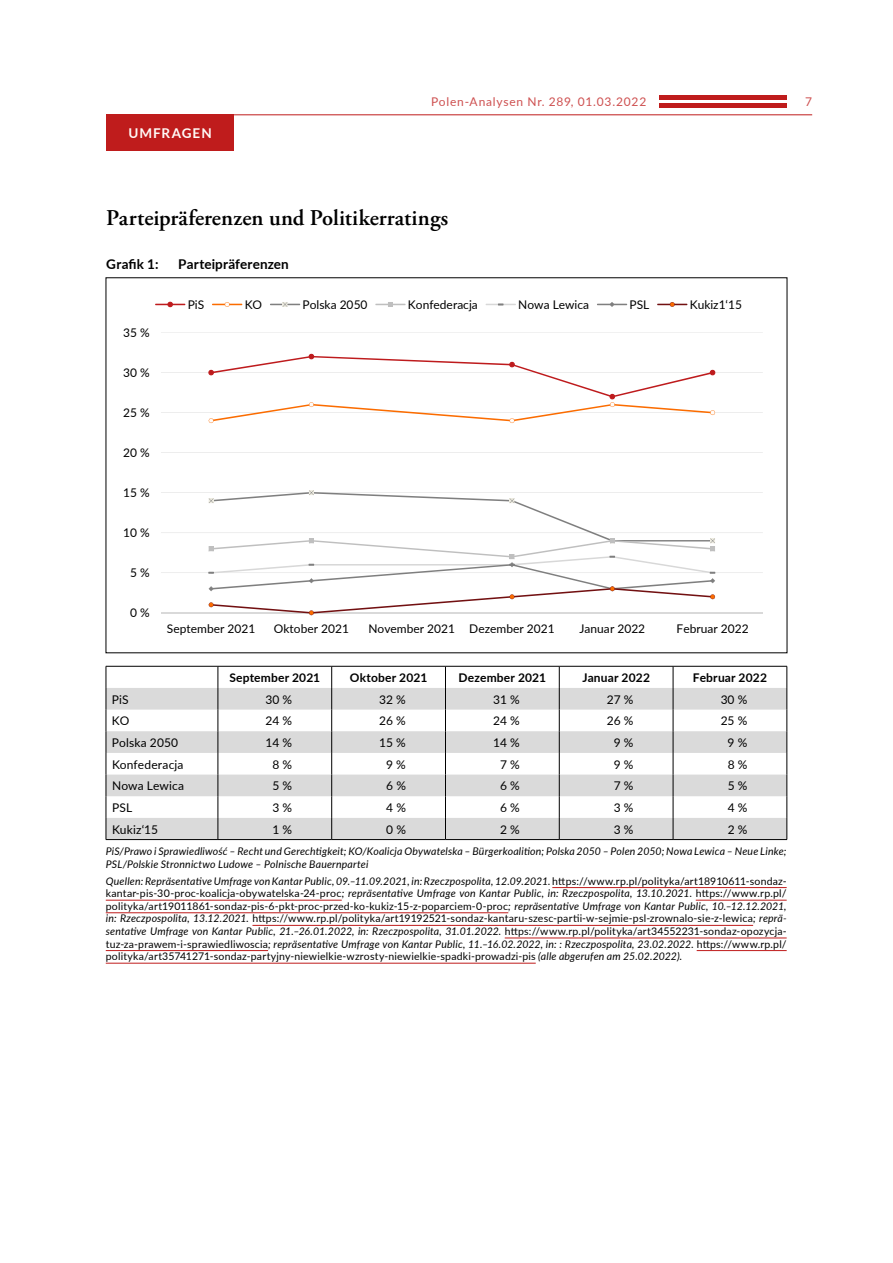
<style>
.page{position:relative;width:893px;height:1263px;background:#fff}
.page>*{position:absolute;margin:0;border:0;box-sizing:border-box;transform-origin:0 0}
.t1{font:600 22.5px "Adobe Garamond Pro";letter-spacing:.005em;color:#000}
.t2{font:700 13.5px "Lato";letter-spacing:.01em;color:#000}
.t3{font:700 13.5px "Lato";letter-spacing:.07em;color:#fffbf8}
.t4{font:12px "Lato";color:#000}
.t5{font:700 12px "Lato";letter-spacing:.015em;color:#000}
.t6{font:12px "Lato";letter-spacing:.065em;color:#ce5050}
.t7{font:10.5px/12.6px "Lato";letter-spacing:.015em;color:#000;text-align:justify}
.t8{font:italic 10.5px/12.6px "Lato";letter-spacing:.015em;color:#000}
.s1{font-style:italic}
</style>
<div class="page">
<div style="left:659px;top:103px;width:128px;height:5px;background:#bf1c1c"></div>
<hr style="left:659px;top:96px;width:128px;height:4px;background:#bf1c1c">
<hr style="left:106px;top:114px;width:706px;height:1px;background:#bf1c1c">
<div style="left:106px;top:115px;width:128px;height:36px;background:#bf1c1c"></div>
<hr style="left:161px;top:572px;width:602px;height:1px;background:#d9d9d9">
<hr style="left:161px;top:533px;width:602px;height:1px;background:#d9d9d9">
<hr style="left:161px;top:492px;width:602px;height:1px;background:#d9d9d9">
<hr style="left:161px;top:452px;width:602px;height:1px;background:#d9d9d9">
<hr style="left:161px;top:412px;width:602px;height:1px;background:#d9d9d9">
<hr style="left:161px;top:372px;width:602px;height:1px;background:#d9d9d9">
<hr style="left:161px;top:332px;width:602px;height:1px;background:#d9d9d9">
<hr style="left:161px;top:612px;width:602px;height:1px;background:#d9d9d9">
<svg style="left:208px;top:354px;width:507px;height:69px"></svg>
<svg style="left:208px;top:490px;width:507px;height:125px"></svg>
<hr style="left:155px;top:304px;width:30px;height:1px;background:#be1b1d">
<svg style="left:167px;top:302px;width:6px;height:5px"></svg>
<hr style="left:212px;top:304px;width:30px;height:1px;background:#fb6c00">
<svg style="left:225px;top:302px;width:5px;height:5px"></svg>
<hr style="left:270px;top:304px;width:30px;height:1px;background:#7f7f7f">
<svg style="left:283px;top:302px;width:4px;height:5px"></svg>
<hr style="left:375px;top:304px;width:31px;height:1px;background:#bfbfbf">
<svg style="left:388px;top:302px;width:5px;height:5px"></svg>
<hr style="left:486px;top:304px;width:30px;height:1px;background:#d8d8d8">
<hr style="left:597px;top:304px;width:30px;height:1px;background:#7f7f7f">
<svg style="left:610px;top:302px;width:4px;height:5px"></svg>
<hr style="left:657px;top:304px;width:30px;height:1px;background:#721011">
<svg style="left:670px;top:302px;width:5px;height:5px"></svg>
<hr style="left:552px;top:887px;width:235px;height:1px;background:#bf1c1c">
<hr style="left:106px;top:900px;width:236px;height:1px;background:#bf1c1c">
<hr style="left:696px;top:900px;width:91px;height:1px;background:#bf1c1c">
<hr style="left:106px;top:912px;width:402px;height:1px;background:#bf1c1c">
<hr style="left:252px;top:925px;width:501px;height:1px;background:#bf1c1c">
<hr style="left:505px;top:938px;width:282px;height:1px;background:#bf1c1c">
<hr style="left:106px;top:950px;width:162px;height:1px;background:#bf1c1c">
<hr style="left:697px;top:950px;width:90px;height:1px;background:#bf1c1c">
<hr style="left:106px;top:963px;width:430px;height:1px;background:#bf1c1c">
<svg style="left:107px;top:688px;width:680px;height:151px;fill:#dadada"></svg>
<hr style="left:106px;top:666px;width:112px;height:1px;background:#000">
<hr style="left:218px;top:666px;width:114px;height:1px;background:#000">
<hr style="left:332px;top:666px;width:113px;height:1px;background:#000">
<hr style="left:445px;top:666px;width:114px;height:1px;background:#000">
<hr style="left:559px;top:666px;width:114px;height:1px;background:#000">
<hr style="left:673px;top:666px;width:114px;height:1px;background:#000">
<svg style="left:106px;top:666px;width:1px;height:173px"></svg>
<svg style="left:218px;top:666px;width:1px;height:173px"></svg>
<svg style="left:331px;top:666px;width:1px;height:173px"></svg>
<svg style="left:445px;top:666px;width:1px;height:173px"></svg>
<svg style="left:559px;top:666px;width:1px;height:173px"></svg>
<svg style="left:673px;top:666px;width:1px;height:173px"></svg>
<svg style="left:787px;top:666px;width:1px;height:173px"></svg>
<hr style="left:106px;top:839px;width:112px;height:1px;background:#000">
<hr style="left:218px;top:839px;width:114px;height:1px;background:#000">
<hr style="left:332px;top:839px;width:113px;height:1px;background:#000">
<hr style="left:445px;top:839px;width:114px;height:1px;background:#000">
<hr style="left:559px;top:839px;width:114px;height:1px;background:#000">
<hr style="left:673px;top:839px;width:114px;height:1px;background:#000">
<p class="t3" style="left:128px;top:123px;width:85px">UMFRAGEN</p>
<p class="t6" style="left:431px;top:93px;width:217px">Polen-Analysen Nr. 289, 01.03.2022</p>
<p class="t6" style="left:805px;top:93px;width:8px">7</p>
<h1 class="t1" style="left:106px;top:205px;width:344px">Parteipräferenzen und Politikerratings</h1>
<p class="t2" style="left:106px;top:254px;width:54px">Grafik 1:</p>
<p class="t2" style="left:178px;top:254px;width:112px">Parteipräferenzen</p>
<p class="t4" style="left:123px;top:324px;width:28px">35 %</p>
<p class="t4" style="left:123px;top:364px;width:28px">30 %</p>
<p class="t4" style="left:123px;top:404px;width:28px">25 %</p>
<p class="t4" style="left:123px;top:444px;width:28px">20 %</p>
<p class="t4" style="left:123px;top:484px;width:28px">15 %</p>
<p class="t4" style="left:123px;top:524px;width:28px">10 %</p>
<p class="t4" style="left:130px;top:564px;width:21px">5 %</p>
<p class="t4" style="left:130px;top:604px;width:21px">0 %</p>
<p class="t4" style="left:188px;top:296px;width:18px">PiS</p>
<p class="t4" style="left:245px;top:296px;width:19px">KO</p>
<p class="t4" style="left:303px;top:296px;width:67px">Polska 2050</p>
<p class="t4" style="left:408px;top:296px;width:71px">Konfederacja</p>
<p class="t4" style="left:518px;top:296px;width:72px">Nowa Lewica</p>
<p class="t4" style="left:629px;top:296px;width:21px">PSL</p>
<p class="t4" style="left:690px;top:296px;width:54px">Kukiz1‘15</p>
<p class="t4" style="left:167px;top:620px;width:90px">September 2021</p>
<p class="t4" style="left:274px;top:620px;width:77px">Oktober 2021</p>
<p class="t4" style="left:368px;top:620px;width:188px">November 2021 Dezember 2021</p>
<p class="t4" style="left:580px;top:620px;width:67px">Januar 2022</p>
<p class="t4" style="left:677px;top:620px;width:74px">Februar 2022</p>
<p class="t5" style="left:229px;top:669px;width:92px">September 2021</p>
<p class="t5" style="left:350px;top:669px;width:79px">Oktober 2021</p>
<p class="t5" style="left:459px;top:669px;width:89px">Dezember 2021</p>
<p class="t5" style="left:582px;top:669px;width:69px">Januar 2022</p>
<p class="t5" style="left:693px;top:669px;width:76px">Februar 2022</p>
<p class="t4" style="left:112px;top:691px;width:18px">PiS</p>
<p class="t4" style="left:265px;top:691px;width:28px">30 %</p>
<p class="t4" style="left:379px;top:691px;width:28px">32 %</p>
<p class="t4" style="left:493px;top:691px;width:28px">31 %</p>
<p class="t4" style="left:607px;top:691px;width:28px">27 %</p>
<p class="t4" style="left:721px;top:691px;width:28px">30 %</p>
<p class="t4" style="left:112px;top:712px;width:19px">KO</p>
<p class="t4" style="left:265px;top:712px;width:28px">24 %</p>
<p class="t4" style="left:379px;top:712px;width:28px">26 %</p>
<p class="t4" style="left:493px;top:712px;width:28px">24 %</p>
<p class="t4" style="left:607px;top:712px;width:28px">26 %</p>
<p class="t4" style="left:721px;top:712px;width:28px">25 %</p>
<p class="t4" style="left:112px;top:734px;width:68px">Polska 2050</p>
<p class="t4" style="left:265px;top:734px;width:28px">14 %</p>
<p class="t4" style="left:379px;top:734px;width:28px">15 %</p>
<p class="t4" style="left:493px;top:734px;width:28px">14 %</p>
<p class="t4" style="left:614px;top:734px;width:21px">9 %</p>
<p class="t4" style="left:728px;top:734px;width:21px">9 %</p>
<p class="t4" style="left:112px;top:756px;width:73px">Konfederacja</p>
<p class="t4" style="left:272px;top:756px;width:21px">8 %</p>
<p class="t4" style="left:386px;top:756px;width:21px">9 %</p>
<p class="t4" style="left:500px;top:756px;width:21px">7 %</p>
<p class="t4" style="left:614px;top:756px;width:21px">9 %</p>
<p class="t4" style="left:728px;top:756px;width:21px">8 %</p>
<p class="t4" style="left:112px;top:777px;width:74px">Nowa Lewica</p>
<p class="t4" style="left:272px;top:777px;width:21px">5 %</p>
<p class="t4" style="left:386px;top:777px;width:21px">6 %</p>
<p class="t4" style="left:500px;top:777px;width:21px">6 %</p>
<p class="t4" style="left:614px;top:777px;width:21px">7 %</p>
<p class="t4" style="left:728px;top:777px;width:21px">5 %</p>
<p class="t4" style="left:112px;top:799px;width:22px">PSL</p>
<p class="t4" style="left:272px;top:799px;width:21px">3 %</p>
<p class="t4" style="left:386px;top:799px;width:21px">4 %</p>
<p class="t4" style="left:500px;top:799px;width:21px">6 %</p>
<p class="t4" style="left:614px;top:799px;width:21px">3 %</p>
<p class="t4" style="left:728px;top:799px;width:21px">4 %</p>
<p class="t4" style="left:112px;top:821px;width:48px">Kukiz‘15</p>
<p class="t4" style="left:273px;top:821px;width:21px">1 %</p>
<p class="t4" style="left:386px;top:821px;width:21px">0 %</p>
<p class="t4" style="left:500px;top:821px;width:21px">2 %</p>
<p class="t4" style="left:614px;top:821px;width:21px">3 %</p>
<p class="t4" style="left:728px;top:821px;width:21px">2 %</p>
<p class="t8" style="left:106px;top:844px;width:682px">PiS/Prawo i Sprawiedliwość – Recht und Gerechtigkeit; KO/Koalicja Obywatelska – Bürgerkoalition; Polska 2050 – Polen 2050; Nowa Lewica – Neue Linke;<br>PSL/Polskie Stronnictwo Ludowe – Polnische Bauernpartei</p>
<p class="t7" style="left:106px;top:874px;width:682px"><span class="s1">Quellen: Repräsentative Umfrage von Kantar Public, 09.–11.09.2021, in: Rzeczpospolita, 12.09.2021.</span> https://www.rp.pl/polityka/art18910611-sondaz&shy;kantar-pis-30-proc-koalicja-obywatelska-24-proc<span class="s1">; repräsentative Umfrage von Kantar Public, in: Rzeczpospolita, 13.10.2021.</span> https://www.rp.pl/ polityka/art19011861-sondaz-pis-6-pkt-proc-przed-ko-kukiz-15-z-poparciem-0-proc<span class="s1">; repräsentative Umfrage von Kantar Public, 10.–12.12.2021, in: Rzeczpospolita, 13.12.2021.</span> https://www.rp.pl/polityka/art19192521-sondaz-kantaru-szesc-partii-w-sejmie-psl-zrownalo-sie-z-lewica<span class="s1">; reprä&shy;sentative Umfrage von Kantar Public, 21.–26.01.2022, in: Rzeczpospolita, 31.01.2022.</span> https://www.rp.pl/polityka/art34552231-sondaz-opozycja&shy;tuz-za-prawem-i-sprawiedliwoscia<span class="s1">; repräsentative Umfrage von Kantar Public, 11.–16.02.2022, in: : Rzeczpospolita, 23.02.2022.</span> https://www.rp.pl/ polityka/art35741271-sondaz-partyjny-niewielkie-wzrosty-niewielkie-spadki-prowadzi-pis <span class="s1">(alle abgerufen am 25.02.2022).</span></p>
</div>
